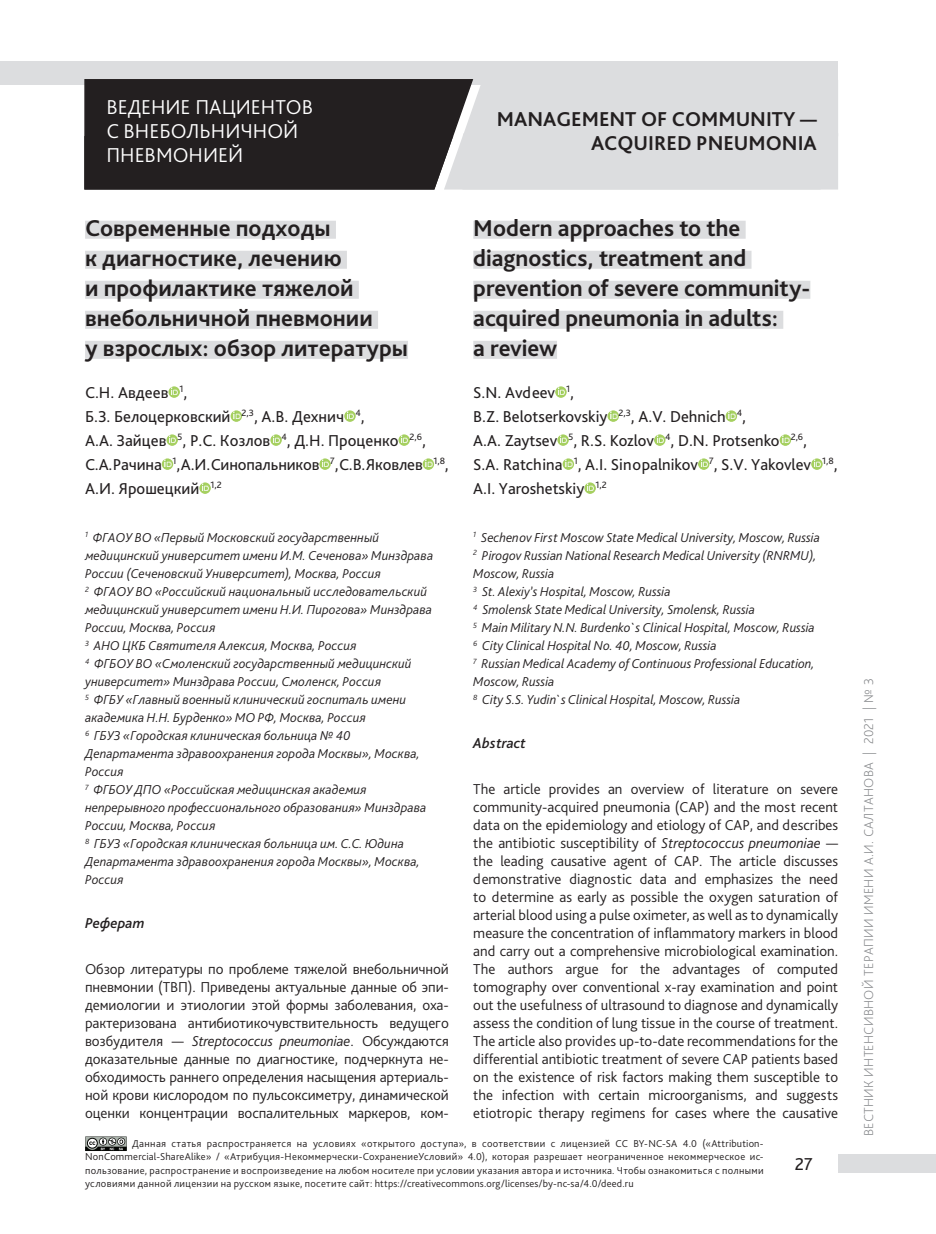
<style>
.page{position:relative;width:936px;height:1234px;background:#fff}
.page>*{position:absolute;margin:0;border:0;box-sizing:border-box;transform-origin:0 0}
.t1{font:700 24px/30px "Bliss Pro";color:#231f20}
.t2{font:300 21px/24px "Bliss Pro";color:#fff}
.t3{font:700 21px/24px "Bliss Pro";color:#231f20;text-align:right}
.t4{font:18px "Bliss Pro";color:#231f20}
.t5{font:16.5px/24px "Bliss Pro";color:#231f20}
.t6{font:300 15px/18px "Bliss Pro";letter-spacing:-.01em;color:#231f20;text-align:justify}
.t7{font:italic 500 15px "Bliss Pro";color:#231f20}
.t8{font:italic 300 13.5px/18px "Bliss Pro";color:#231f20}
.t9{font:200 13.5px "Bliss Pro";letter-spacing:.025em;color:#808285}
.t10{font:300 10.5px/13.5px "Bliss Pro";letter-spacing:.02em;color:#231f20;text-align:justify}
.s1{font-style:italic}
</style>
<div class="page">
<div style="left:838px;top:1154px;width:97px;height:18px;background:#dcdddf"></div>
<div style="left:22px;top:61px;width:816px;height:23px;background:#dcdddf"></div>
<svg style="left:85px;top:1136px;width:42px;height:15px"></svg>
<svg style="left:84px;top:79px;width:754px;height:110px;background:#818081"></svg>
<div style="left:0;top:63px;width:21px;height:22px;background:#dcdddf"></div>
<div style="left:0;top:61px;width:21px;height:22px;background:#dcdddf"></div>
<div style="left:85px;top:221px;width:251px;height:18px;background:#dcdddf"></div>
<div style="left:85px;top:251px;width:262px;height:18px;background:#dcdddf"></div>
<div style="left:85px;top:281px;width:274px;height:18px;background:#dcdddf"></div>
<div style="left:85px;top:311px;width:293px;height:18px;background:#dcdddf"></div>
<div style="left:85px;top:341px;width:323px;height:18px;background:#dcdddf"></div>
<svg style="left:168px;top:386px;width:12px;height:12px"></svg>
<svg style="left:230px;top:410px;width:12px;height:12px"></svg>
<svg style="left:344px;top:410px;width:12px;height:12px"></svg>
<svg style="left:166px;top:434px;width:12px;height:12px"></svg>
<svg style="left:270px;top:434px;width:12px;height:12px"></svg>
<svg style="left:398px;top:434px;width:12px;height:12px"></svg>
<svg style="left:162px;top:458px;width:11px;height:12px"></svg>
<svg style="left:319px;top:458px;width:12px;height:12px"></svg>
<svg style="left:422px;top:458px;width:12px;height:12px"></svg>
<svg style="left:199px;top:482px;width:12px;height:12px"></svg>
<div style="left:473px;top:221px;width:272px;height:18px;background:#dcdddf"></div>
<div style="left:473px;top:251px;width:278px;height:18px;background:#dcdddf"></div>
<div style="left:473px;top:281px;width:337px;height:18px;background:#dcdddf"></div>
<div style="left:473px;top:311px;width:310px;height:18px;background:#dcdddf"></div>
<div style="left:473px;top:341px;width:84px;height:18px;background:#dcdddf"></div>
<svg style="left:555px;top:386px;width:11px;height:12px"></svg>
<svg style="left:607px;top:410px;width:12px;height:12px"></svg>
<svg style="left:725px;top:410px;width:12px;height:12px"></svg>
<svg style="left:557px;top:434px;width:12px;height:12px"></svg>
<svg style="left:654px;top:434px;width:11px;height:12px"></svg>
<svg style="left:779px;top:434px;width:12px;height:12px"></svg>
<svg style="left:562px;top:458px;width:12px;height:12px"></svg>
<svg style="left:698px;top:458px;width:11px;height:12px"></svg>
<svg style="left:811px;top:458px;width:11px;height:12px"></svg>
<svg style="left:584px;top:482px;width:12px;height:12px"></svg>
<h2 class="t2" style="left:106px;top:95px;width:208px">ВЕДЕНИЕ ПАЦИЕНТОВ<br>С ВНЕБОЛЬНИЧНОЙ<br>ПНЕВМОНИЕЙ</h2>
<h1 class="t1" style="left:85px;top:212px;width:324px">Современные подходы<br>к диагностике, лечению<br>и профилактике тяжелой внебольничной пневмонии<br>у взрослых: обзор литературы</h1>
<p class="t5" style="left:85px;top:380px;width:365px">С.Н. Авдеев <sup>1</sup>,<br>Б.З. Белоцерковский <sup>2,3</sup>, А.В. Дехнич <sup>4</sup>,<br>А.А. Зайцев <sup>5</sup>, Р.С. Козлов <sup>4</sup>, Д.Н. Проценко <sup>2,6</sup>, С.А.Рачина <sup>1</sup>, А.И.Синопальников <sup>7</sup>, С.В.Яковлев <sup>1,8</sup>, А.И. Ярошецкий <sup>1,2</sup></p>
<p class="t8" style="left:85px;top:528px;width:350px"><sup>1</sup> ФГАОУ ВО «Первый Московский государственный медицинский университет имени И.М. Сеченова» Минздрава России (Сеченовский Университет), Москва, Россия<br><sup>2</sup> ФГАОУ ВО «Российский национальный исследовательский медицинский университет имени Н.И. Пирогова» Минздрава России, Москва, Россия<br><sup>3</sup> АНО ЦКБ Святителя Алексия, Москва, Россия<br><sup>4</sup> ФГБОУ ВО «Смоленский государственный медицинский университет» Минздрава России, Смоленск, Россия<br><sup>5</sup> ФГБУ «Главный военный клинический госпиталь имени академика Н.Н. Бурденко» МО РФ, Москва, Россия<br><sup>6</sup> ГБУЗ «Городская клиническая больница № 40<br>Департамента здравоохранения города Москвы», Москва, Россия<br><sup>7</sup> ФГБОУ ДПО «Российская медицинская академия непрерывного профессионального образования» Минздрава России, Москва, Россия<br><sup>8</sup> ГБУЗ «Городская клиническая больница им. С.С. Юдина Департамента здравоохранения города Москвы», Москва, Россия</p>
<p class="t7" style="left:85px;top:913px;width:61px">Реферат</p>
<p class="t6" style="left:85px;top:959px;width:365px">Обзор литературы по проблеме тяжелой внебольничной пневмонии (ТВП). Приведены актуальные данные об эпи&shy;демиологии и этиологии этой формы заболевания, оха&shy;рактеризована антибиотикочувствительность ведущего возбудителя — <span class="s1">Streptococcus pneumoniae</span>. Обсуждаются доказательные данные по диагностике, подчеркнута не&shy;обходимость раннего определения насыщения артериаль&shy;ной крови кислородом по пульсоксиметру, динамической оценки концентрации воспалительных маркеров, ком-</p>
<h2 class="t3" style="left:497px;top:107px;width:321px">MANAGEMENT OF COMMUNITY —<br>ACQUIRED PNEUMONIA</h2>
<h1 class="t1" style="left:473px;top:212px;width:338px">Modern approaches to the diagnostics, treatment and prevention of severe community&shy;acquired pneumonia in adults:<br>a review</h1>
<p class="t5" style="left:473px;top:380px;width:366px">S.N. Avdeev <sup>1</sup>,<br>B.Z. Belotserkovskiy <sup>2,3</sup>, A.V. Dehnich <sup>4</sup>,<br>A.A. Zaytsev <sup>5</sup>, R.S. Kozlov <sup>4</sup>, D.N. Protsenko <sup>2,6</sup>,<br>S.A. Ratchina <sup>1</sup>, A.I. Sinopalnikov <sup>7</sup>, S.V. Yakovlev <sup>1,8</sup>, A.I. Yaroshetskiy <sup>1,2</sup></p>
<p class="t8" style="left:473px;top:528px;width:348px"><sup>1</sup> Sechenov First Moscow State Medical University, Moscow, Russia <sup>2</sup> Pirogov Russian National Research Medical University (RNRMU), Moscow, Russia<br><sup>3</sup> St. Alexiy’s Hospital, Moscow, Russia<br><sup>4</sup> Smolensk State Medical University, Smolensk, Russia<br><sup>5</sup> Main Military N.N. Burdenko`s Clinical Hospital, Moscow, Russia <sup>6</sup> City Clinical Hospital No. 40, Moscow, Russia<br><sup>7</sup> Russian Medical Academy of Continuous Professional Education, Moscow, Russia<br><sup>8</sup> City S.S. Yudin`s Clinical Hospital, Moscow, Russia</p>
<p class="t7" style="left:473px;top:733px;width:54px">Abstract</p>
<p class="t6" style="left:473px;top:779px;width:366px">The article provides an overview of literature on severe community-acquired pneumonia (CAP) and the most recent data on the epidemiology and etiology of CAP, and describes the antibiotic susceptibility of <span class="s1">Streptococcus pneumoniae</span> — the leading causative agent of CAP. The article discusses demonstrative diagnostic data and emphasizes the need to determine as early as possible the oxygen saturation of arterial blood using a pulse oximeter, as well as to dynamically measure the concentration of inflammatory markers in blood and carry out a comprehensive microbiological examination.<br>The authors argue for the advantages of computed tomography over conventional x-ray examination and point out the usefulness of ultrasound to diagnose and dynamically assess the condition of lung tissue in the course of treatment.<br>The article also provides up-to-date recommendations for the differential antibiotic treatment of severe CAP patients based on the existence of risk factors making them susceptible to the infection with certain microorganisms, and suggests etiotropic therapy regimens for cases where the causative</p>
<p class="t10" style="left:85px;top:1135px;width:680px;text-indent:47px">Данная статья распространяется на условиях «открытого доступа», в соответствии с лицензией CC BY-NC-SA 4.0 («Attribution-NonCommercial-ShareAlike» / «Атрибуция-Некоммерчески-СохранениеУсловий» 4.0), которая разрешает неограниченное некоммерческое ис&shy;пользование, распространение и воспроизведение на любом носителе при условии указания автора и источника. Чтобы ознакомиться с полными условиями данной лицензии на русском языке, посетите сайт: https://creativecommons.org/licenses/by-nc-sa/4.0/deed.ru</p>
<p class="t4" style="left:794px;top:1152px;width:19px">27</p>
<p class="t9" style="left:860px;top:1136px;width:459px;rotate:-90deg">ВЕСТНИК ИНТЕНСИВНОЙ ТЕРАПИИ ИМЕНИ А.И. САЛТАНОВА | 2021 | № 3</p>
</div>
